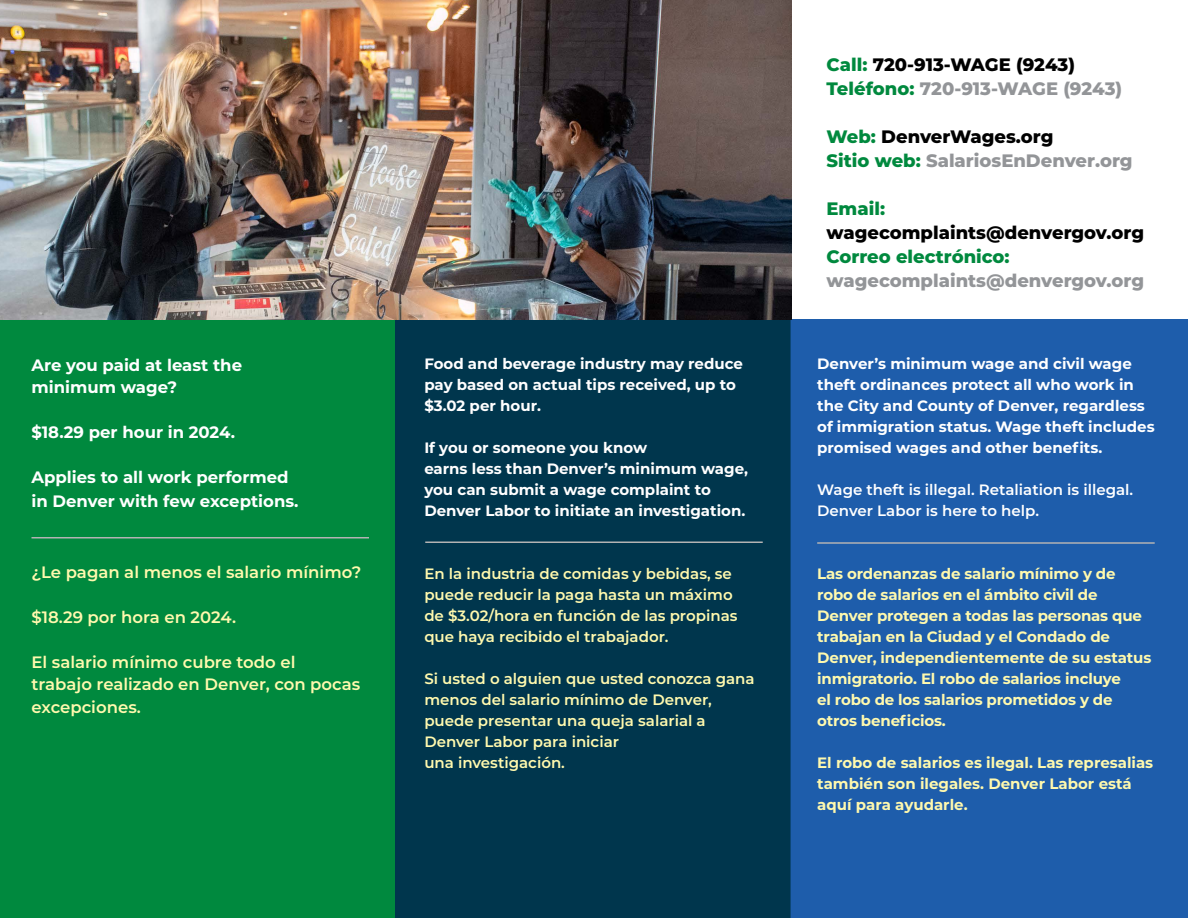
<style>
.page{position:relative;width:1188px;height:918px;background:#fff}
.page>*{position:absolute;margin:0;border:0;box-sizing:border-box;transform-origin:0 0}
.t1{font:800 18px/24px "Montserrat";color:#000}
.t2{font:800 18px/24px "Montserrat";color:#939598}
.t3{font:800 18px "Montserrat";color:#00893e}
.t4{font:600 16.5px/22.5px "Montserrat";color:#fff9ae}
.t5{font:700 16.5px/22.5px "Montserrat";color:#fff}
.t6{font:700 15px/21px "Montserrat";color:#fff}
.t7{font:700 15px/21px "Montserrat";letter-spacing:-.01em;color:#fff9ae}
.t8{font:600 15px/21px "Montserrat";color:#fff9ae}
.t9{font:600 15px/21px "Montserrat";color:#fff}
.s1{color:#00893e}
.s2{color:#939598}
.s3{color:#000}
</style>
<div class="page">
<div style="left:394px;top:0;width:398px;height:918px;background:#00364d"></div>
<div style="left:791px;top:319px;width:397px;height:599px;background:#1e5dab"></div>
<div style="left:0;top:0;width:394px;height:918px;background:#00893e"></div>
<hr style="left:31px;top:537px;width:338px;height:1px;background:#b3b3b3">
<hr style="left:425px;top:542px;width:338px;height:1px;background:#b3b3b3">
<hr style="left:817px;top:542px;width:338px;height:2px;background:#b3b3b3">
<img style="left:0;top:0;width:792px;height:319px">
<p class="t5" style="left:32px;top:353px;width:212px">Are you paid at least the minimum wage?</p>
<p class="t5" style="left:32px;top:420px;width:205px">$18.29 per hour in 2024.</p>
<p class="t5" style="left:32px;top:464px;width:269px;line-height:24px">Applies to all work performed in Denver with few exceptions.</p>
<p class="t4" style="left:32px;top:560px;width:331px">¿Le pagan al menos el salario mínimo?</p>
<p class="t4" style="left:32px;top:605px;width:206px">$18.29 por hora en 2024.</p>
<p class="t4" style="left:32px;top:650px;width:330px">El salario mínimo cubre todo el<br>trabajo realizado en Denver, con pocas excepciones.</p>
<p class="t6" style="left:424px;top:352px;width:320px">Food and beverage industry may reduce pay based on actual tips received, up to $3.02 per hour.</p>
<p class="t6" style="left:424px;top:436px;width:325px">If you or someone you know<br>earns less than Denver’s minimum wage, you can submit a wage complaint to Denver Labor to initiate an investigation.</p>
<p class="t8" style="left:424px;top:563px;width:315px">En la industria de comidas y bebidas, se puede reducir la paga hasta un máximo de $3.02/hora en función de las propinas que haya recibido el trabajador.</p>
<p class="t8" style="left:424px;top:668px;width:332px">Si usted o alguien que usted conozca gana menos del salario mínimo de Denver, puede presentar una queja salarial a<br>Denver Labor para iniciar<br>una investigación.</p>
<p class="t1" style="left:827px;top:52px;width:297px"><span class="s1">Call:</span> 720-913-WAGE (9243)<br><span class="s1">Teléfono:</span> <span class="s2">720-913-WAGE (9243)</span></p>
<p class="t2" style="left:827px;top:124px;width:308px"><span class="s1">Web:</span> <span class="s3">DenverWages.org<br></span><span class="s1">Sitio web:</span> SalariosEnDenver.org</p>
<p class="t3" style="left:827px;top:196px;width:60px">Email:</p>
<p class="t1" style="left:827px;top:220px;width:319px">wagecomplaints@denvergov.org</p>
<p class="t3" style="left:827px;top:244px;width:185px">Correo electrónico:</p>
<p class="t2" style="left:827px;top:268px;width:319px">wagecomplaints@denvergov.org</p>
<p class="t6" style="left:817px;top:352px;width:339px">Denver’s minimum wage and civil wage theft ordinances protect all who work in the City and County of Denver, regardless of immigration status. Wage theft includes promised wages and other benefits.</p>
<p class="t9" style="left:817px;top:479px;width:318px">Wage theft is illegal. Retaliation is illegal.<br>Denver Labor is here to help.</p>
<p class="t7" style="left:817px;top:562px;width:336px">Las ordenanzas de salario mínimo y de robo de salarios en el ámbito civil de Denver protegen a todas las personas que trabajan en la Ciudad y el Condado de Denver, independientemente de su estatus inmigratorio. El robo de salarios incluye<br>el robo de los salarios prometidos y de otros beneficios.</p>
<p class="t7" style="left:817px;top:751px;width:338px">El robo de salarios es ilegal. Las represalias también son ilegales. Denver Labor está aquí para ayudarle.</p>
</div>
